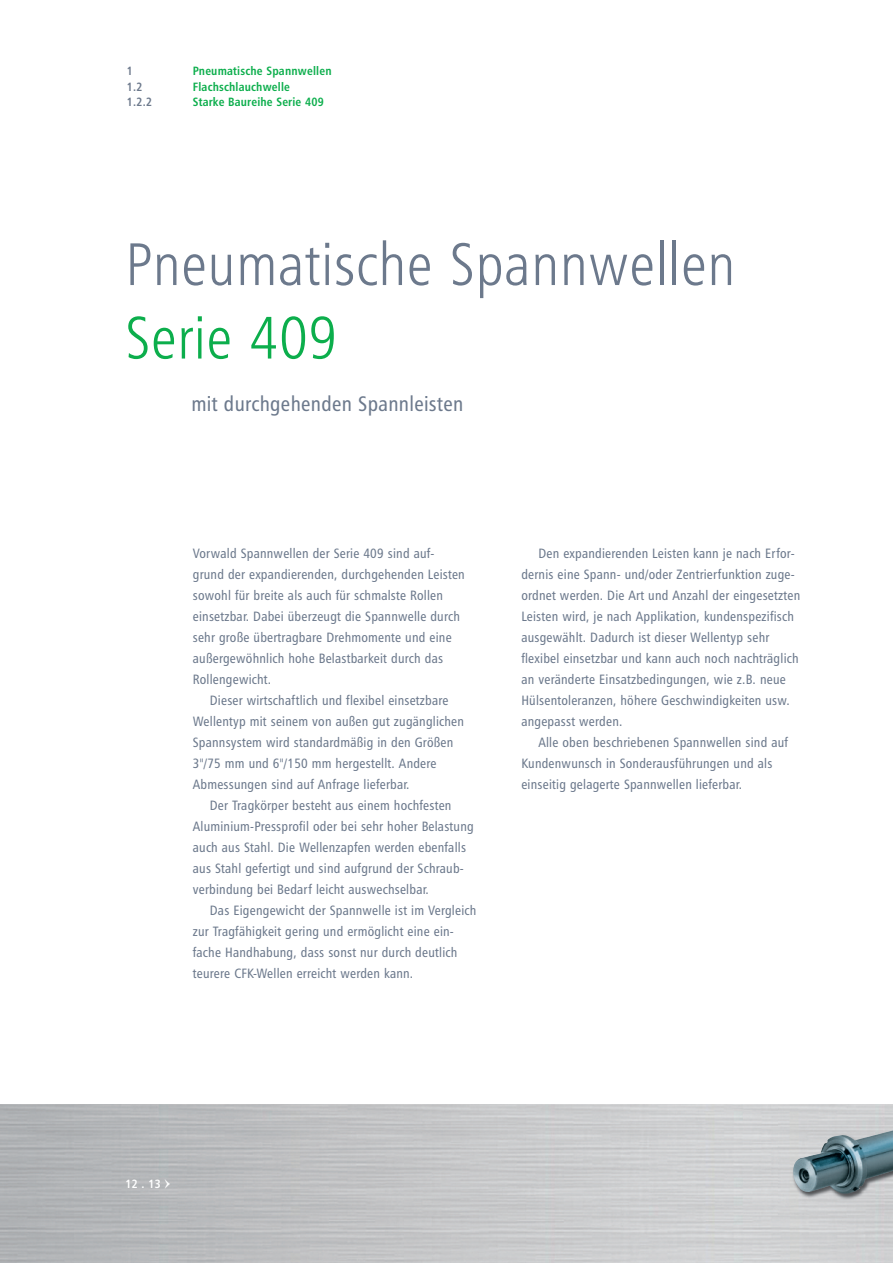
<style>
.page{position:relative;width:893px;height:1263px;background:#fff}
.page>*{position:absolute;margin:0;border:0;box-sizing:border-box;transform-origin:0 0}
.t1{font:60px "Humanist 777 BT Light Condensed B";letter-spacing:.015em;color:#6c798c}
.t2{font:60px "Humanist 777 BT Light Condensed B";letter-spacing:.015em;color:#0cae4c}
.t3{font:21px "Humanist 777 BT Roman Condensed B";letter-spacing:.015em;color:#6c798c}
.t4{font:13.5px/21px "Humanist 777 BT Roman Condensed B";letter-spacing:.015em;color:#6c798c}
.t5{font:12px "Humanist 777 BT Bold Condensed B";letter-spacing:.015em;color:#0cae4c}
.t6{font:12px "Humanist 777 BT Bold Condensed B";color:#6c798c}
.t7{font:12px "Humanist 777 BT Bold Condensed B";color:#fff}
</style>
<div class="page">
<img style="left:779px;top:1104px;width:114px;height:110px">
<img style="left:793px;top:1130px;width:100px;height:64px">
<p class="t6" style="left:127px;top:66px;width:8px">1</p>
<p class="t5" style="left:193px;top:66px;width:140px">Pneumatische Spannwellen</p>
<p class="t6" style="left:127px;top:82px;width:17px">1.2</p>
<p class="t5" style="left:193px;top:82px;width:99px">Flachschlauchwelle</p>
<p class="t6" style="left:127px;top:97px;width:27px">1.2.2</p>
<p class="t5" style="left:193px;top:97px;width:132px">Starke Baureihe Serie 409</p>
<h1 class="t1" style="left:125px;top:240px;width:611px">Pneumatische Spannwellen</h1>
<h1 class="t2" style="left:125px;top:314px;width:214px">Serie 409</h1>
<h2 class="t3" style="left:191px;top:395px;width:273px">mit durchgehenden Spannleisten</h2>
<p class="t4" style="left:193px;top:544px;width:274px">Vorwald Spannwellen der Serie 409 sind auf&shy;grund der expandierenden, durchgehenden Leisten sowohl für breite als auch für schmalste Rollen einsetzbar. Dabei überzeugt die Spannwelle durch sehr große übertragbare Drehmomente und eine außergewöhnlich hohe Belastbarkeit durch das Rollengewicht.</p>
<p class="t4" style="left:193px;top:691px;width:273px;text-indent:17px">Dieser wirtschaftlich und flexibel einsetzbare Wellentyp mit seinem von außen gut zugänglichen Spannsystem wird standardmäßig in den Größen 3"/75 mm und 6"/150 mm hergestellt. Andere Abmessungen sind auf Anfrage lieferbar.</p>
<p class="t4" style="left:193px;top:796px;width:282px;text-indent:17px">Der Tragkörper besteht aus einem hochfesten Aluminium-Pressprofil oder bei sehr hoher Belastung auch aus Stahl. Die Wellenzapfen werden ebenfalls aus Stahl gefertigt und sind aufgrund der Schraub&shy;verbindung bei Bedarf leicht auswechselbar.</p>
<p class="t4" style="left:193px;top:901px;width:285px;text-indent:17px">Das Eigengewicht der Spannwelle ist im Vergleich zur Tragfähigkeit gering und ermöglicht eine ein&shy;fache Handhabung, dass sonst nur durch deutlich teurere CFK-Wellen erreicht werden kann.</p>
<p class="t4" style="left:521px;top:544px;width:280px;text-indent:17px">Den expandierenden Leisten kann je nach Erfor&shy;dernis eine Spann- und/oder Zentrierfunktion zuge&shy;ordnet werden. Die Art und Anzahl der eingesetzten Leisten wird, je nach Applikation, kundenspezifisch ausgewählt. Dadurch ist dieser Wellentyp sehr flexibel einsetzbar und kann auch noch nachträglich an veränderte Einsatzbedingungen, wie z.B. neue Hülsentoleranzen, höhere Geschwindigkeiten usw. angepasst werden.</p>
<p class="t4" style="left:521px;top:733px;width:268px;text-indent:17px">Alle oben beschriebenen Spannwellen sind auf<br>Kundenwunsch in Sonderausführungen und als einseitig gelagerte Spannwellen lieferbar.</p>
<p class="t7" style="left:125px;top:1179px;width:47px">12.13❯</p>
</div>
